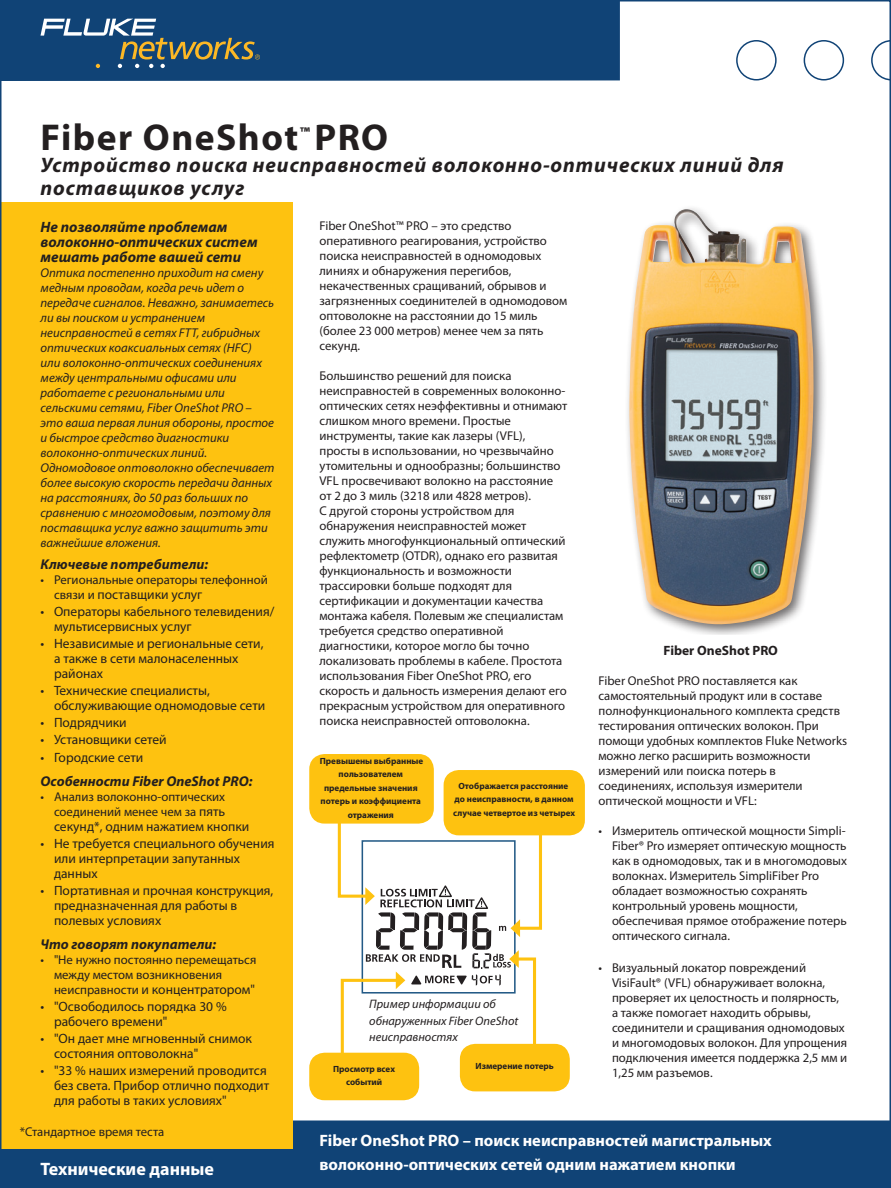
<style>
.page{position:relative;width:891px;height:1188px;background:#fff}
.page>*{position:absolute;margin:0;border:0;box-sizing:border-box;transform-origin:0 0}
.t1{font:700 37.5px "Myriad Pro";letter-spacing:.04em;color:#231f20}
.t2{font:italic 700 21px/22.5px "Myriad Pro";letter-spacing:.04em;color:#231f20}
.t3{font:700 18px "Myriad Pro";color:#fff}
.Vision_statement{font:700 16.5px/24px "Myriad Pro";color:#fff}
.t4{font:700 15.75px "Myriad Pro";color:#231f20}
.Intro_copy{font:italic 700 15px/15px "Myriad Pro";color:#231f20}
.Body_Copy{font:italic 700 14.25px "Myriad Pro";color:#231f20}
.Bullet_list_-_Offici{font:13.5px/15px "Myriad Pro";color:#231f20}
.picture_description{font:700 13.5px "Myriad Pro";color:#231f20}
.Body_Copy-2{font:12.75px/15px "Myriad Pro";color:#231f20}
.Bullet_list_-_Offici-2{font:12.75px/15px "Myriad Pro";color:#231f20}
.Intro_copy-2{font:italic 12.75px/15px "Myriad Pro";color:#231f20}
.picture_description-2{font:italic 12.3px/17px "Myriad Pro";color:#231f20}
.picture_description-3{font:700 9px/13.5px "Myriad Pro";color:#231f20;text-align:center}
.s1{font-size:12.75px}
.s2{font-size:13.5px}
</style>
<div class="page">
<div style="left:3px;top:3px;width:617px;height:78px;background:#104376"></div>
<svg style="left:41px;top:19px;width:219px;height:49px;background:#3a5d79"></svg>
<div style="left:3px;top:1120px;width:885px;height:65px;background:#104376"></div>
<div style="left:736px;top:40px;width:41px;height:41px;border:2px solid #104376;border-radius:50%"></div>
<div style="left:804px;top:40px;width:40px;height:41px;border:2px solid #104376;border-radius:50%"></div>
<svg style="left:871px;top:40px;width:17px;height:41px"></svg>
<div style="left:0;top:202px;width:292px;height:947px;background:#fec210"></div>
<div style="left:311px;top:756px;width:121px;height:66px;background:#fec210;border-radius:14px"></div>
<div style="left:309px;top:754px;width:125px;height:70px;border:3px solid #fec210;border-radius:14px"></div>
<div style="left:311px;top:1054px;width:107px;height:45px;background:#fec210;border-radius:14px"></div>
<div style="left:309px;top:1053px;width:110px;height:47px;border:3px solid #fec210;border-radius:14px"></div>
<div style="left:461px;top:1045px;width:107px;height:45px;background:#fec210;border-radius:14px"></div>
<div style="left:460px;top:1044px;width:110px;height:47px;border:3px solid #fec210;border-radius:14px"></div>
<div style="left:445px;top:772px;width:138px;height:62px;background:#fec210;border-radius:14px"></div>
<div style="left:444px;top:770px;width:141px;height:65px;border:3px solid #fec210;border-radius:14px"></div>
<svg style="left:336px;top:819px;width:208px;height:238px"></svg>
<div style="left:624px;top:204px;width:204px;height:431px;background:#231f20;opacity:.65"></div>
<img style="left:629px;top:209px;width:185px;height:418px">
<p class="t1" style="left:40px;top:113px;width:349px">Fiber OneShot PRO</p>
<p class="t4" style="left:300px;top:122px;width:12px">™</p>
<p class="t2" style="left:40px;top:153px;width:745px">Устройство поиска неисправностей волоконно-оптических линий для поставщиков услуг</p>
<p class="Intro_copy" style="left:40px;top:219px;width:219px">Не позволяйте проблемам волоконно-оптических систем мешать работе вашей сети</p>
<p class="Intro_copy-2" style="left:40px;top:265px;width:236px">Оптика постепенно приходит на смену медным проводам, когда речь идет о передаче сигналов. Неважно, занимаетесь ли вы поиском и устранением неисправностей в сетях FTT, гибридных оптических коаксиальных сетях (HFC) или волоконно-оптических соединениях между центральными офисами или работаете с региональными или сельскими сетями, Fiber OneShot PRO – это ваша первая линия обороны, простое и быстрое средство диагностики волоконно-оптических линий.<br>Одномодовое оптоволокно обеспечивает более высокую скорость передачи данных на расстояниях, до 50 раз больших по сравнению с многомодовым, поэтому для поставщика услуг важно защитить эти важнейшие вложения.</p>
<p class="Body_Copy" style="left:40px;top:555px;width:169px">Ключевые потребители:</p>
<p class="Bullet_list_-_Offici-2" style="left:40px;top:572px;width:229px">• Региональные операторы телефонной</p>
<p class="Bullet_list_-_Offici" style="left:54px;top:586px;width:150px"><span class="s1">связи и</span> поставщики услуг</p>
<p class="Bullet_list_-_Offici" style="left:54px;top:604px;width:222px;text-indent:-14px">• Операторы кабельного телевидения/ мультисервисных услуг</p>
<p class="Bullet_list_-_Offici" style="left:54px;top:636px;width:211px;text-indent:-14px">• Независимые и региональные сети, а также в сети малонаселенных районах</p>
<p class="Bullet_list_-_Offici" style="left:54px;top:683px;width:213px;text-indent:-14px">• Технические специалисты, обслуживающие одномодовые сети</p>
<p class="Bullet_list_-_Offici" style="left:40px;top:715px;width:88px">• Подрядчики</p>
<p class="Bullet_list_-_Offici" style="left:40px;top:732px;width:128px">• Установщики сетей</p>
<p class="Bullet_list_-_Offici" style="left:40px;top:749px;width:104px">• Городские сети</p>
<p class="Body_Copy" style="left:40px;top:771px;width:213px">Особенности Fiber OneShot PRO:</p>
<p class="Bullet_list_-_Offici-2" style="left:40px;top:789px;width:186px;text-align:right">• Анализ волоконно-оптических соединений менее чем за <span class="s2">пять</span></p>
<p class="Bullet_list_-_Offici" style="left:54px;top:818px;width:197px">секунд*, одним нажатием кнопки</p>
<p class="Bullet_list_-_Offici" style="left:54px;top:835px;width:222px;text-indent:-14px">• Не требуется специального обучения или интерпретации запутанных данных</p>
<p class="Bullet_list_-_Offici" style="left:54px;top:883px;width:221px;text-indent:-14px">• Портативная и прочная конструкция, предназначенная для работы в полевых условиях</p>
<p class="Body_Copy" style="left:40px;top:935px;width:177px">Что говорят покупатели:</p>
<p class="Bullet_list_-_Offici-2" style="left:54px;top:952px;width:204px;text-indent:-14px">• "Не нужно постоянно перемещаться между местом возникновения</p>
<p class="Bullet_list_-_Offici" style="left:54px;top:981px;width:203px"><span class="s1">неисправности</span> и концентратором"</p>
<p class="Bullet_list_-_Offici" style="left:54px;top:999px;width:174px;text-indent:-14px">• "Освободилось порядка 30 % рабочего времени"</p>
<p class="Bullet_list_-_Offici" style="left:54px;top:1031px;width:199px;text-indent:-14px">• "Он дает мне мгновенный снимок состояния оптоволокна"</p>
<p class="Bullet_list_-_Offici" style="left:54px;top:1063px;width:217px;text-indent:-14px">• "33 % наших измерений проводится без света. Прибор отлично подходит для работы в таких условиях"</p>
<p class="Body_Copy-2" style="left:20px;top:1124px;width:146px">*Стандартное время теста</p>
<p class="t3" style="left:40px;top:1157px;width:175px">Технические данные</p>
<p class="Body_Copy-2" style="left:320px;top:218px;width:249px">Fiber OneShot™ PRO – это средство оперативного реагирования, устройство поиска неисправностей в одномодовых линиях и обнаружения перегибов, некачественных сращиваний, обрывов и загрязненных соединителей в одномодовом оптоволокне на расстоянии до 15 миль (более 23 000 метров) менее чем за пять секунд.</p>
<p class="Body_Copy-2" style="left:320px;top:368px;width:249px">Большинство решений для поиска неисправностей в современных волоконно&shy;оптических сетях неэффективны и отнимают слишком много времени. Простые инструменты, такие как лазеры (VFL), просты в использовании, но чрезвычайно утомительны и однообразны; большинство VFL просвечивают волокно на расстояние от 2 до 3 миль (3218 или 4828 метров).<br>С другой стороны устройством для обнаружения неисправностей может служить многофункциональный оптический рефлектометр (OTDR), однако его развитая функциональность и возможности трассировки больше подходят для сертификации и документации качества монтажа кабеля. Полевым же специалистам требуется средство оперативной диагностики, которое могло бы точно локализовать проблемы в кабеле. Простота использования Fiber OneShot PRO, его скорость и дальность измерения делают его прекрасным устройством для оперативного поиска неисправностей оптоволокна.</p>
<p class="picture_description-3" style="left:320px;top:754px;width:105px">Превышены выбранные пользователем предельные значения потерь и коэффициента отражения</p>
<p class="picture_description-3" style="left:453px;top:779px;width:123px">Отображается расстояние до неисправности, в данном случае четвертое из четырех</p>
<p class="picture_description-2" style="left:369px;top:995px;width:151px">Пример информации об обнаруженных Fiber OneShot неисправностях</p>
<p class="picture_description-3" style="left:333px;top:1061px;width:63px">Просмотр всех событий</p>
<p class="picture_description-3" style="left:475px;top:1059px;width:80px">Измерение потерь</p>
<p class="picture_description" style="left:663px;top:641px;width:116px">Fiber OneShot PRO</p>
<p class="Body_Copy-2" style="left:598px;top:673px;width:250px">Fiber OneShot PRO поставляется как самостоятельный продукт или в составе полнофункционального комплекта средств тестирования оптических волокон. При помощи удобных комплектов Fluke Networks можно легко расширить возможности измерений или поиска потерь в соединениях, используя измерители оптической мощности и VFL:</p>
<p class="Bullet_list_-_Offici-2" style="left:612px;top:823px;width:236px;text-indent:-14px">• Измеритель оптической мощности Simpli-Fiber® Pro измеряет оптическую мощность как в одномодовых, так и в многомодовых волокнах. Измеритель SimpliFiber Pro обладает возможностью сохранять контрольный уровень мощности, обеспечивая прямое отображение потерь оптического сигнала.</p>
<p class="Bullet_list_-_Offici-2" style="left:612px;top:960px;width:237px;text-indent:-14px">• Визуальный локатор повреждений VisiFault® (VFL) обнаруживает волокна, проверяет их целостность и полярность, а также помогает находить обрывы, соединители и сращивания одномодовых и многомодовых волокон. Для упрощения подключения имеется поддержка 2,5 мм и 1,25 мм разъемов.</p>
<p class="Vision_statement" style="left:320px;top:1128px;width:454px">Fiber OneShot PRO – поиск неисправностей магистральных волоконно-оптических сетей одним нажатием кнопки</p>
</div>
